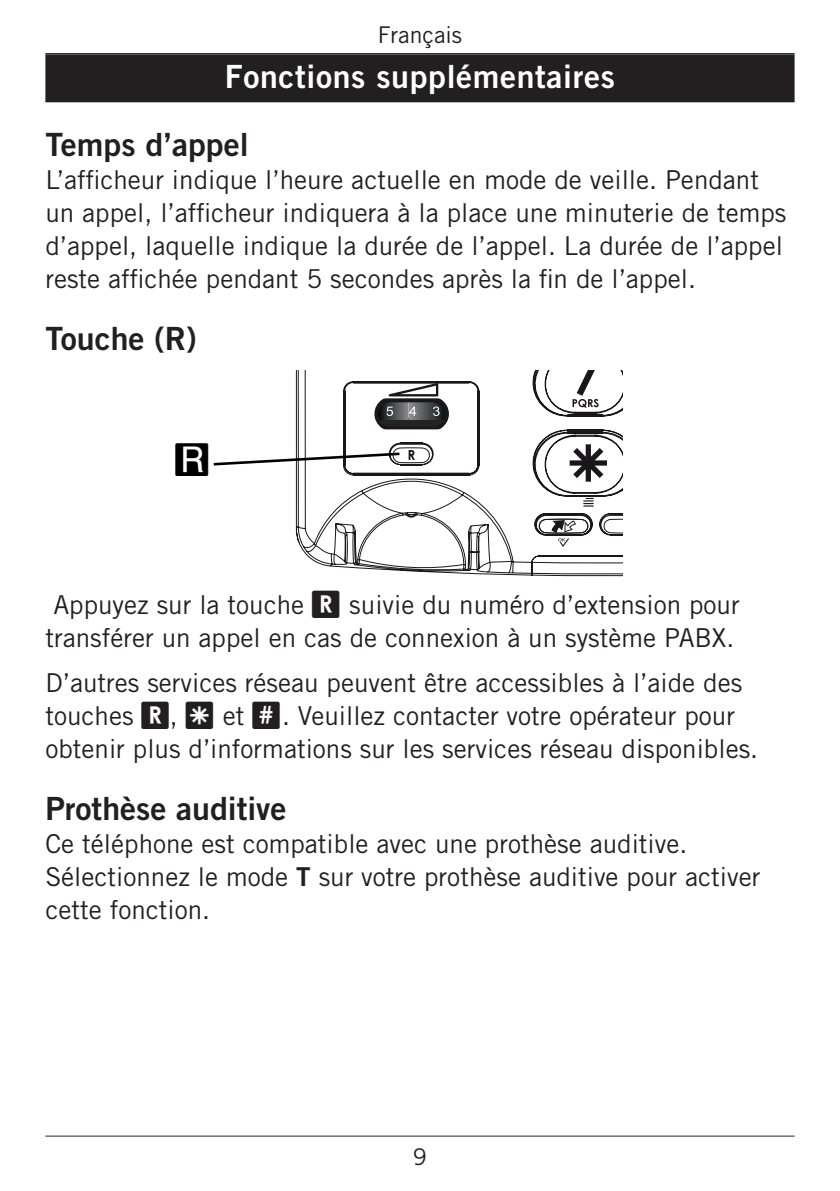
<style>
.page{position:relative;width:840px;height:1191px;background:#fff}
.page>*{position:absolute;margin:0;border:0;box-sizing:border-box;transform-origin:0 0}
._120_EASY_heading_2{font:32px "Trade Gothic Bold Two";color:#231f20}
._110_EASY_heading_1{font:32px "Trade Gothic Bold Two";letter-spacing:.02em;color:#fff}
.t1{font:31.2px "Playbill";color:#000}
._010_EASY_body{font:26px/33px "Trade Gothic";color:#231f20}
.t2{font:23px "Trade Gothic";color:#231f20}
.s1{font-family:"Doro Keypad"}
.s2{font-family:"Trade Gothic Bold Two"}
</style>
<div class="page">
<hr style="left:45px;top:1135px;width:749px;height:1px;background:#231f20">
<hr style="left:45px;top:53px;width:749px;height:1px;background:#231f20">
<div style="left:45px;top:54px;width:749px;height:48px;background:#231f20"></div>
<svg style="left:295px;top:370px;width:327px;height:206px"></svg>
<svg style="left:572px;top:370px;width:26px;height:38px"></svg>
<svg style="left:569px;top:444px;width:37px;height:38px"></svg>
<svg style="left:371px;top:383px;width:79px;height:47px"></svg>
<svg style="left:408px;top:450px;width:6px;height:10px"></svg>
<svg style="left:583px;top:498px;width:10px;height:8px"></svg>
<svg style="left:533px;top:513px;width:89px;height:33px"></svg>
<svg style="left:213px;top:451px;width:189px;height:16px"></svg>
<p class="t2" style="left:377px;top:21px;width:86px">Français</p>
<p class="_110_EASY_heading_1" style="left:225px;top:57px;width:391px">Fonctions supplémentaires</p>
<p class="_120_EASY_heading_2" style="left:45px;top:125px;width:205px">Temps d’appel</p>
<p class="_010_EASY_body" style="left:45px;top:163px;width:742px">L’afficheur indique l’heure actuelle en mode de veille. Pendant un appel, l’afficheur indiquera à la place une minuterie de temps d’appel, laquelle indique la durée de l’appel. La durée de l’appel reste affichée pendant 5 secondes après la fin de l’appel.</p>
<p class="_120_EASY_heading_2" style="left:45px;top:319px;width:153px">Touche (R)</p>
<p class="t1" style="left:175px;top:443px;width:36px">R</p>
<p class="_010_EASY_body" style="left:45px;top:588px;width:695px;text-align:center">Appuyez sur la touche <span class="s1">R</span> suivie du numéro d’extension pour transférer un appel en cas de connexion à un système PABX.</p>
<p class="_010_EASY_body" style="left:45px;top:665px;width:714px">D’autres services réseau peuvent être accessibles à l’aide des touches <span class="s1">R</span>, <span class="s1">*</span> et <span class="s1">#</span>. Veuillez contacter votre opérateur pour obtenir plus d’informations sur les services réseau disponibles.</p>
<p class="_120_EASY_heading_2" style="left:45px;top:788px;width:242px">Prothèse auditive</p>
<p class="_010_EASY_body" style="left:45px;top:826px;width:716px">Ce téléphone est compatible avec une prothèse auditive.<br>Sélectionnez le mode <span class="s2">T</span> sur votre prothèse auditive pour activer cette fonction.</p>
<p class="t2" style="left:413px;top:1142px;width:16px">9</p>
</div>
